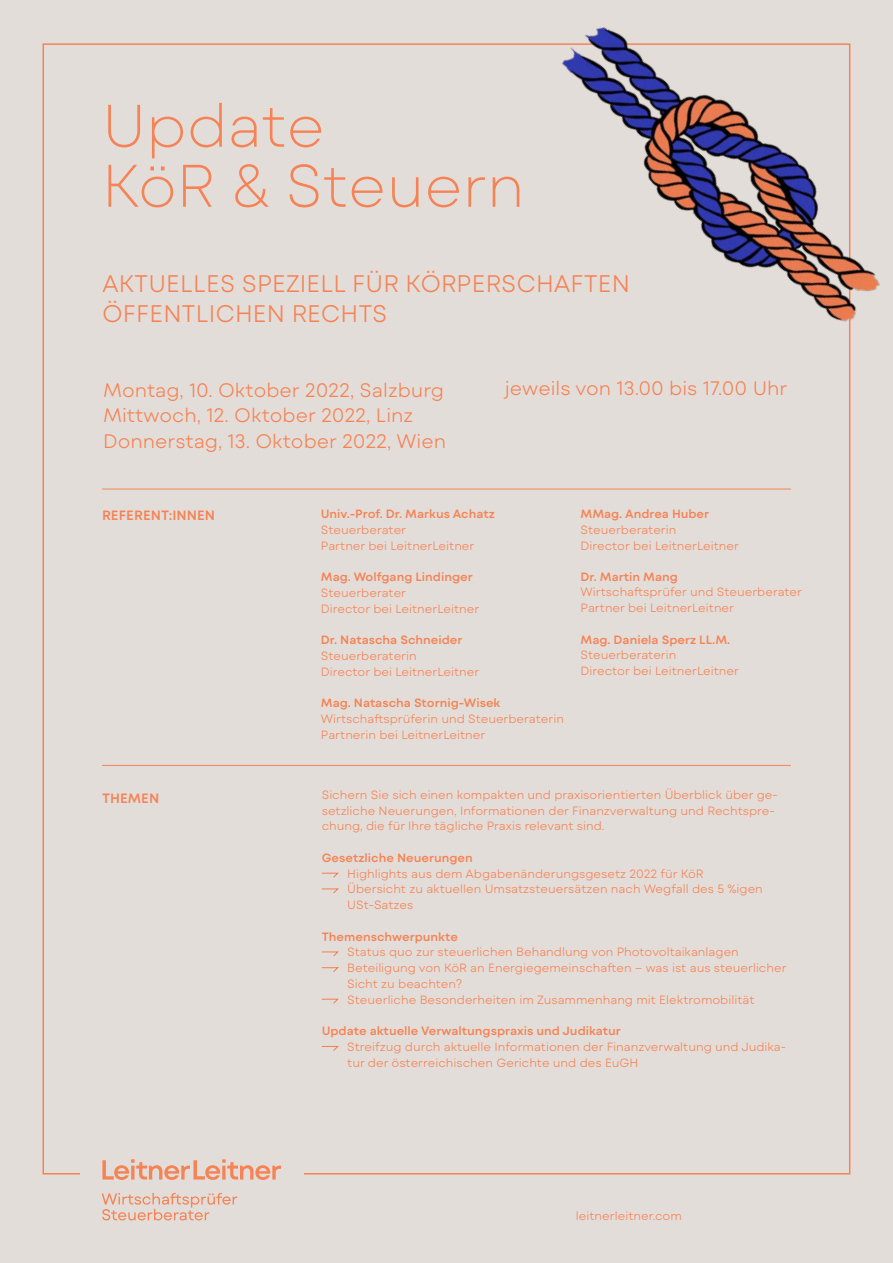
<style>
.page{position:relative;width:893px;height:1263px;background:#e3ddd9}
.page>*{position:absolute;margin:0;border:0;box-sizing:border-box;transform-origin:0 0}
.Headline_40_40_Extra{font:200 60px "Mont Blanc";color:#f58355}
.Intro_16_20_Light_Ca{font:300 24px "Mont Blanc";color:#f58355}
._1_2_Copy_8_10_5_Lig{font:300 19.5px "Mont Blanc";color:#f58355}
.Themen_9_12_SemiBold{font:600 13.5px "Mont Blanc";color:#f58355}
._1_2_Copy_8_10_5_Lig-2{font:300 12px/15.8px "Mont Blanc";color:#f58355}
._1_2_Copy_8_10_5_Lig-3{font:600 12px/15.8px "Mont Blanc";color:#f58355}
.s1{font-weight:300}
.s2{font-weight:600}
</style>
<div class="page">
<svg style="left:102px;top:1159px;width:179px;height:21px"></svg>
<svg style="left:102px;top:1193px;width:135px;height:27px"></svg>
<hr style="left:102px;top:489px;width:689px;height:1px;background:#f58355">
<svg style="left:321px;top:872px;width:18px;height:6px"></svg>
<svg style="left:321px;top:888px;width:18px;height:6px"></svg>
<svg style="left:321px;top:951px;width:18px;height:6px"></svg>
<svg style="left:321px;top:967px;width:18px;height:5px"></svg>
<svg style="left:321px;top:998px;width:18px;height:6px"></svg>
<svg style="left:321px;top:1046px;width:18px;height:5px"></svg>
<img style="left:518px;top:27px;width:362px;height:347px">
<hr style="left:102px;top:765px;width:689px;height:1px;background:#f58355">
<p class="Headline_40_40_Extra" style="left:102px;top:88px;width:224px">Update</p>
<p class="Headline_40_40_Extra" style="left:102px;top:148px;width:424px">KöR &amp; Steuern</p>
<p class="Intro_16_20_Light_Ca" style="left:102px;top:269px;width:530px">AKTUELLES SPEZIELL FÜR KÖRPERSCHAFTEN</p>
<p class="Intro_16_20_Light_Ca" style="left:102px;top:299px;width:287px">ÖFFENTLICHEN RECHTS</p>
<p class="_1_2_Copy_8_10_5_Lig" style="left:103px;top:378px;width:343px">Montag, 10. Oktober 2022, Salzburg</p>
<p class="_1_2_Copy_8_10_5_Lig" style="left:103px;top:403px;width:312px">Mittwoch, 12. Oktober 2022, Linz</p>
<p class="_1_2_Copy_8_10_5_Lig" style="left:103px;top:429px;width:345px">Donnerstag, 13. Oktober 2022, Wien</p>
<p class="_1_2_Copy_8_10_5_Lig" style="left:505px;top:375px;width:284px">jeweils von 13.00 bis 17.00 Uhr</p>
<p class="Themen_9_12_SemiBold" style="left:102px;top:507px;width:115px">REFERENT:INNEN</p>
<p class="_1_2_Copy_8_10_5_Lig-3" style="left:321px;top:506px;width:175px">Univ.-Prof. Dr. Markus Achatz</p>
<p class="_1_2_Copy_8_10_5_Lig-2" style="left:321px;top:522px;width:87px">Steuerberater</p>
<p class="_1_2_Copy_8_10_5_Lig-2" style="left:321px;top:538px;width:155px">Partner bei LeitnerLeitner</p>
<p class="_1_2_Copy_8_10_5_Lig-3" style="left:321px;top:569px;width:153px">Mag. Wolfgang Lindinger</p>
<p class="_1_2_Copy_8_10_5_Lig-2" style="left:321px;top:585px;width:87px">Steuerberater</p>
<p class="_1_2_Copy_8_10_5_Lig-2" style="left:321px;top:601px;width:160px">Director bei LeitnerLeitner</p>
<p class="_1_2_Copy_8_10_5_Lig-3" style="left:321px;top:632px;width:143px">Dr. Natascha Schneider</p>
<p class="_1_2_Copy_8_10_5_Lig-2" style="left:321px;top:648px;width:97px">Steuerberaterin</p>
<p class="_1_2_Copy_8_10_5_Lig-2" style="left:321px;top:664px;width:160px">Director bei LeitnerLeitner</p>
<p class="_1_2_Copy_8_10_5_Lig-3" style="left:321px;top:695px;width:181px">Mag. Natascha Stornig-Wisek</p>
<p class="_1_2_Copy_8_10_5_Lig-2" style="left:321px;top:711px;width:245px">Wirtschaftsprüferin und Steuerberaterin</p>
<p class="_1_2_Copy_8_10_5_Lig-2" style="left:321px;top:727px;width:166px">Partnerin bei LeitnerLeitner</p>
<p class="_1_2_Copy_8_10_5_Lig-3" style="left:581px;top:506px;width:130px">MMag. Andrea Huber<br><span class="s1">Steuerberaterin</span></p>
<p class="_1_2_Copy_8_10_5_Lig-2" style="left:581px;top:538px;width:160px">Director bei LeitnerLeitner</p>
<p class="_1_2_Copy_8_10_5_Lig-2" style="left:581px;top:569px;width:223px"><span class="s2">Dr. Martin Mang<br></span>Wirtschaftsprüfer und Steuerberater</p>
<p class="_1_2_Copy_8_10_5_Lig-2" style="left:581px;top:600px;width:155px">Partner bei LeitnerLeitner</p>
<p class="_1_2_Copy_8_10_5_Lig-3" style="left:581px;top:632px;width:151px">Mag. Daniela Sperz LL.M.</p>
<p class="_1_2_Copy_8_10_5_Lig-2" style="left:581px;top:647px;width:97px">Steuerberaterin</p>
<p class="_1_2_Copy_8_10_5_Lig-2" style="left:581px;top:663px;width:160px">Director bei LeitnerLeitner</p>
<p class="Themen_9_12_SemiBold" style="left:102px;top:790px;width:59px">THEMEN</p>
<p class="_1_2_Copy_8_10_5_Lig-2" style="left:322px;top:787px;width:458px">Sichern Sie sich einen kompakten und praxisorientierten Überblick über ge&shy;setzliche Neuerungen, Informationen der Finanzverwaltung und Rechtspre&shy;chung, die für Ihre tägliche Praxis relevant sind.</p>
<p class="_1_2_Copy_8_10_5_Lig-3" style="left:322px;top:850px;width:153px">Gesetzliche Neuerungen</p>
<p class="_1_2_Copy_8_10_5_Lig-2" style="left:347px;top:866px;width:358px">Highlights aus dem Abgabenänderungsgesetz 2022 für KöR</p>
<p class="_1_2_Copy_8_10_5_Lig-2" style="left:347px;top:881px;width:417px">Übersicht zu aktuellen Umsatzsteuersätzen nach Wegfall des 5 %igen</p>
<p class="_1_2_Copy_8_10_5_Lig-2" style="left:347px;top:897px;width:68px">USt-Satzes</p>
<p class="_1_2_Copy_8_10_5_Lig-3" style="left:322px;top:928px;width:138px">Themenschwerpunkte</p>
<p class="_1_2_Copy_8_10_5_Lig-2" style="left:347px;top:944px;width:393px">Status quo zur steuerlichen Behandlung von Photovoltaikanlagen</p>
<p class="_1_2_Copy_8_10_5_Lig-2" style="left:347px;top:960px;width:441px">Beteiligung von KöR an Energiegemeinschaften – was ist aus steuerlicher<br>Sicht zu beachten?</p>
<p class="_1_2_Copy_8_10_5_Lig-2" style="left:347px;top:992px;width:409px">Steuerliche Besonderheiten im Zusammenhang mit Elektromobilität</p>
<p class="_1_2_Copy_8_10_5_Lig-3" style="left:322px;top:1023px;width:301px">Update aktuelle Verwaltungspraxis und Judikatur</p>
<p class="_1_2_Copy_8_10_5_Lig-2" style="left:347px;top:1039px;width:440px">Streifzug durch aktuelle Informationen der Finanzverwaltung und Judika&shy;tur der österreichischen Gerichte und des EuGH</p>
<p class="_1_2_Copy_8_10_5_Lig-2" style="left:576px;top:1208px;width:107px">leitnerleitner.com</p>
</div>
